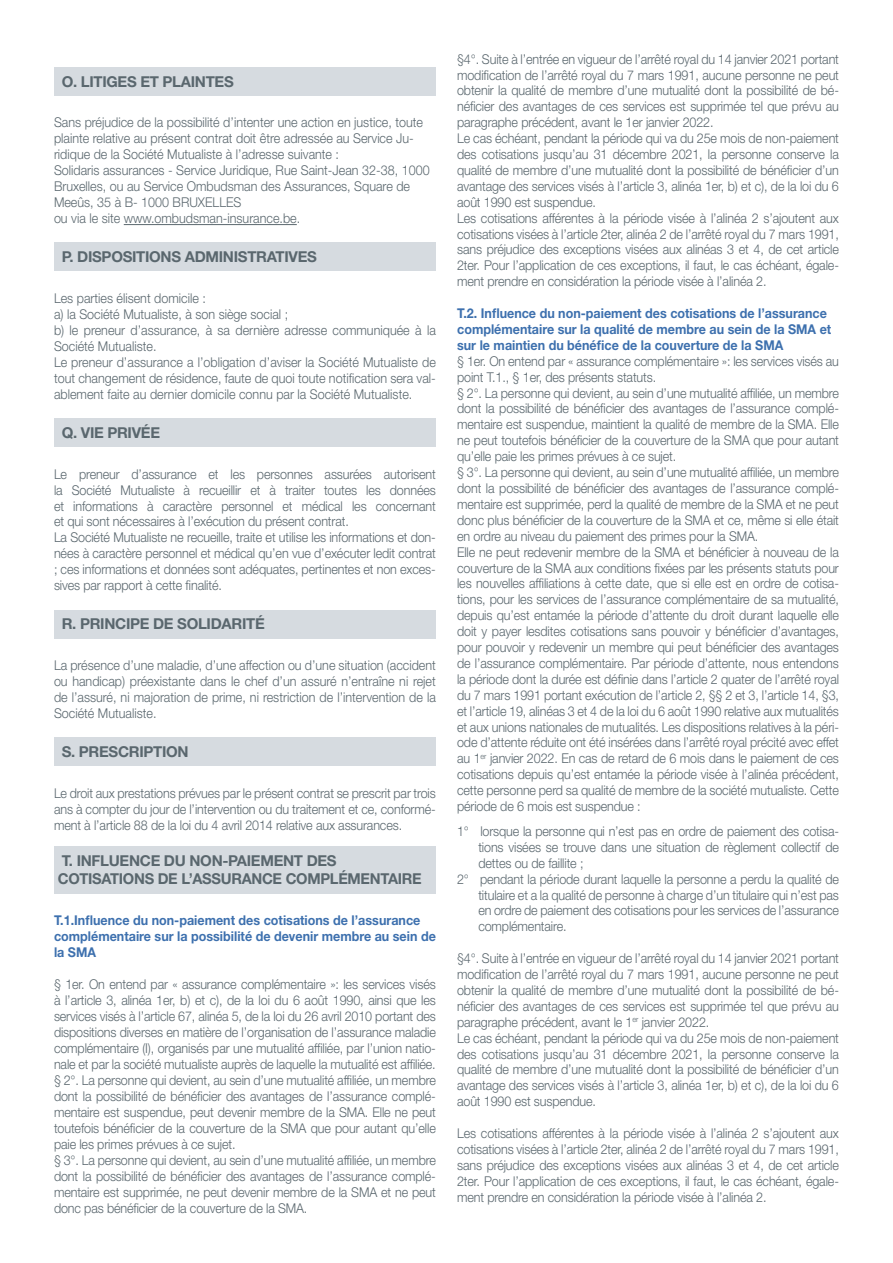
<style>
.page{position:relative;width:893px;height:1263px;background:#fff}
.page>*{position:absolute;margin:0;border:0;box-sizing:border-box;transform-origin:0 0}
.t1{font:700 15px "Helvetica Neue LT Std";letter-spacing:-.02em;color:#5a676e}
.t2{font:300 13.5px/15.9px "Helvetica Neue LT Std";letter-spacing:-.01em;color:#5a676e;text-align:justify;scale:.93 1}
.t3{font:700 13.5px/15.9px "Helvetica Neue LT Std";color:#3d70ae;scale:.93 1}
</style>
<div class="page">
<hr style="left:124px;top:224px;width:173px;height:1px;background:#5a676e">
<div style="left:54px;top:67px;width:381px;height:29px;background:#d6dbe0"></div>
<div style="left:54px;top:243px;width:381px;height:28px;background:#d6dbe0"></div>
<div style="left:54px;top:418px;width:381px;height:29px;background:#d6dbe0"></div>
<div style="left:54px;top:610px;width:381px;height:28px;background:#d6dbe0"></div>
<div style="left:54px;top:737px;width:381px;height:29px;background:#d6dbe0"></div>
<div style="left:54px;top:846px;width:381px;height:47px;background:#d6dbe0"></div>
<p class="t1" style="left:62px;top:72px;width:174px">O. LITIGES ET PLAINTES</p>
<p class="t2" style="left:54px;top:114px;width:398px;text-align:left">Sans préjudice de la possibilité d’intenter une action en justice, toute plainte relative au présent contrat doit être adressée au Service Ju&shy;ridique de la Société Mutualiste à l’adresse suivante :</p>
<p class="t2" style="left:54px;top:162px;width:405px;text-align:left">Solidaris assurances - Service Juridique, Rue Saint-Jean 32-38, 1000<br>Bruxelles, ou au Service Ombudsman des Assurances, Square de Meeûs, 35 à B- 1000 BRUXELLES<br>ou via le site www.ombudsman-insurance.be.</p>
<p class="t1" style="left:62px;top:248px;width:257px">P. DISPOSITIONS ADMINISTRATIVES</p>
<p class="t2" style="left:54px;top:290px;width:165px">Les parties élisent domicile :</p>
<p class="t2" style="left:54px;top:306px;width:253px">a) la Société Mutualiste, à son siège social ;</p>
<p class="t2" style="left:54px;top:322px;width:412px">b) le preneur d’assurance, à sa dernière adresse communiquée à la<br>Société Mutualiste.</p>
<p class="t2" style="left:54px;top:354px;width:412px">Le preneur d’assurance a l’obligation d’aviser la Société Mutualiste de tout changement de résidence, faute de quoi toute notification sera val&shy;ablement faite au dernier domicile connu par la Société Mutualiste.</p>
<p class="t1" style="left:62px;top:423px;width:100px">Q. VIE PRIVÉE</p>
<p class="t2" style="left:54px;top:465px;width:412px">Le preneur d’assurance et les personnes assurées autorisent la Société Mutualiste à recueillir et à traiter toutes les données et informations à caractère personnel et médical les concernant et qui sont nécessaires à l’exécution du présent contrat.</p>
<p class="t2" style="left:54px;top:529px;width:412px">La Société Mutualiste ne recueille, traite et utilise les informations et don&shy;nées à caractère personnel et médical qu’en vue d’exécuter ledit contrat ; ces informations et données sont adéquates, pertinentes et non exces&shy;sives par rapport à cette finalité.</p>
<p class="t1" style="left:62px;top:615px;width:205px">R. PRINCIPE DE SOLIDARITÉ</p>
<p class="t2" style="left:54px;top:657px;width:412px">La présence d’une maladie, d’une affection ou d’une situation (accident ou handicap) préexistante dans le chef d’un assuré n’entraîne ni rejet de l’assuré, ni majoration de prime, ni restriction de l’intervention de la Société Mutualiste.</p>
<p class="t1" style="left:62px;top:742px;width:128px">S. PRESCRIPTION</p>
<p class="t2" style="left:54px;top:785px;width:412px">Le droit aux prestations prévues par le présent contrat se prescrit par trois ans à compter du jour de l’intervention ou du traitement et ce, conformé&shy;ment à l’article 88 de la loi du 4 avril 2014 relative aux assurances.</p>
<p class="t1" style="left:62px;top:851px;width:276px">T. INFLUENCE DU NON-PAIEMENT DES</p>
<p class="t1" style="left:58px;top:869px;width:365px">COTISATIONS DE L’ASSURANCE COMPLÉMENTAIRE</p>
<p class="t3" style="left:54px;top:912px;width:412px">T.1.Influence du non-paiement des cotisations de l’assurance complémentaire sur la possibilité de devenir membre au sein de la SMA</p>
<p class="t2" style="left:54px;top:976px;width:412px">§ 1er. On entend par « assurance complémentaire »: les services visés à l’article 3, alinéa 1er, b) et c), de la loi du 6 août 1990, ainsi que les services visés à l’article 67, alinéa 5, de la loi du 26 avril 2010 portant des dispositions diverses en matière de l’organisation de l’assurance maladie complémentaire (I), organisés par une mutualité affiliée, par l’union natio&shy;nale et par la société mutualiste auprès de laquelle la mutualité est affiliée.</p>
<p class="t2" style="left:54px;top:1072px;width:412px">§ 2°. La personne qui devient, au sein d’une mutualité affiliée, un membre dont la possibilité de bénéficier des avantages de l’assurance complé&shy;mentaire est suspendue, peut devenir membre de la SMA. Elle ne peut toutefois bénéficier de la couverture de la SMA que pour autant qu’elle paie les primes prévues à ce sujet.</p>
<p class="t2" style="left:54px;top:1152px;width:412px">§ 3°. La personne qui devient, au sein d’une mutualité affiliée, un membre dont la possibilité de bénéficier des avantages de l’assurance complé&shy;mentaire est supprimée, ne peut devenir membre de la SMA et ne peut donc pas bénéficier de la couverture de la SMA.</p>
<p class="t2" style="left:457px;top:51px;width:412px">§4°. Suite à l’entrée en vigueur de l’arrêté royal du 14 janvier 2021 portant modification de l’arrêté royal du 7 mars 1991, aucune personne ne peut obtenir la qualité de membre d’une mutualité dont la possibilité de bé&shy;néficier des avantages de ces services est supprimée tel que prévu au paragraphe précédent, avant le 1er janvier 2022.</p>
<p class="t2" style="left:457px;top:130px;width:412px">Le cas échéant, pendant la période qui va du 25e mois de non-paiement des cotisations jusqu’au 31 décembre 2021, la personne conserve la qualité de membre d’une mutualité dont la possibilité de bénéficier d’un avantage des services visés à l’article 3, alinéa 1er, b) et c), de la loi du 6 août 1990 est suspendue.</p>
<p class="t2" style="left:457px;top:210px;width:412px">Les cotisations afférentes à la période visée à l’alinéa 2 s’ajoutent aux cotisations visées à l’article 2ter, alinéa 2 de l’arrêté royal du 7 mars 1991, sans préjudice des exceptions visées aux alinéas 3 et 4, de cet article 2ter. Pour l’application de ces exceptions, il faut, le cas échéant, égale&shy;ment prendre en considération la période visée à l’alinéa 2.</p>
<p class="t3" style="left:457px;top:305px;width:404px">T.2. Influence du non-paiement des cotisations de l’assurance complémentaire sur la qualité de membre au sein de la SMA et sur le maintien du bénéfice de la couverture de la SMA</p>
<p class="t2" style="left:457px;top:353px;width:412px">§ 1er. On entend par « assurance complémentaire »: les services visés au point T.1., § 1er, des présents statuts.</p>
<p class="t2" style="left:457px;top:385px;width:412px">§ 2°. La personne qui devient, au sein d’une mutualité affiliée, un membre dont la possibilité de bénéficier des avantages de l’assurance complé&shy;mentaire est suspendue, maintient la qualité de membre de la SMA. Elle ne peut toutefois bénéficier de la couverture de la SMA que pour autant qu’elle paie les primes prévues à ce sujet.</p>
<p class="t2" style="left:457px;top:464px;width:412px">§ 3°. La personne qui devient, au sein d’une mutualité affiliée, un membre dont la possibilité de bénéficier des avantages de l’assurance complé&shy;mentaire est supprimée, perd la qualité de membre de la SMA et ne peut donc plus bénéficier de la couverture de la SMA et ce, même si elle était en ordre au niveau du paiement des primes pour la SMA.</p>
<p class="t2" style="left:457px;top:544px;width:412px">Elle ne peut redevenir membre de la SMA et bénéficier à nouveau de la couverture de la SMA aux conditions fixées par les présents statuts pour les nouvelles affiliations à cette date, que si elle est en ordre de cotisa&shy;tions, pour les services de l’assurance complémentaire de sa mutualité, depuis qu’est entamée la période d’attente du droit durant laquelle elle doit y payer lesdites cotisations sans pouvoir y bénéficier d’avantages, pour pouvoir y redevenir un membre qui peut bénéficier des avantages de l’assurance complémentaire. Par période d’attente, nous entendons la période dont la durée est définie dans l’article 2 quater de l’arrêté royal du 7 mars 1991 portant exécution de l’article 2, §§ 2 et 3, l’article 14, §3, et l’article 19, alinéas 3 et 4 de la loi du 6 août 1990 relative aux mutualités et aux unions nationales de mutualités. Les dispositions relatives à la péri&shy;ode d’attente réduite ont été insérées dans l’arrêté royal précité avec effet au 1<sup>er</sup> janvier 2022. En cas de retard de 6 mois dans le paiement de ces cotisations depuis qu’est entamée la période visée à l’alinéa précédent, cette personne perd sa qualité de membre de la société mutualiste. Cette période de 6 mois est suspendue :</p>
<p class="t2" style="left:478px;top:823px;width:389px;text-indent:-21px">1° lorsque la personne qui n’est pas en ordre de paiement des cotisa&shy;tions visées se trouve dans une situation de règlement collectif de dettes ou de faillite ;</p>
<p class="t2" style="left:478px;top:871px;width:389px;text-indent:-21px">2° pendant la période durant laquelle la personne a perdu la qualité de titulaire et a la qualité de personne à charge d’un titulaire qui n’est pas en ordre de paiement des cotisations pour les services de l’assurance complémentaire.</p>
<p class="t2" style="left:457px;top:950px;width:412px">§4°. Suite à l’entrée en vigueur de l’arrêté royal du 14 janvier 2021 portant modification de l’arrêté royal du 7 mars 1991, aucune personne ne peut obtenir la qualité de membre d’une mutualité dont la possibilité de bé&shy;néficier des avantages de ces services est supprimée tel que prévu au paragraphe précédent, avant le 1<sup>er</sup> janvier 2022.</p>
<p class="t2" style="left:457px;top:1030px;width:412px">Le cas échéant, pendant la période qui va du 25e mois de non-paiement des cotisations jusqu’au 31 décembre 2021, la personne conserve la qualité de membre d’une mutualité dont la possibilité de bénéficier d’un avantage des services visés à l’article 3, alinéa 1er, b) et c), de la loi du 6 août 1990 est suspendue.</p>
<p class="t2" style="left:457px;top:1125px;width:412px">Les cotisations afférentes à la période visée à l’alinéa 2 s’ajoutent aux cotisations visées à l’article 2ter, alinéa 2 de l’arrêté royal du 7 mars 1991, sans préjudice des exceptions visées aux alinéas 3 et 4, de cet article 2ter. Pour l’application de ces exceptions, il faut, le cas échéant, égale&shy;ment prendre en considération la période visée à l’alinéa 2.</p>
</div>
